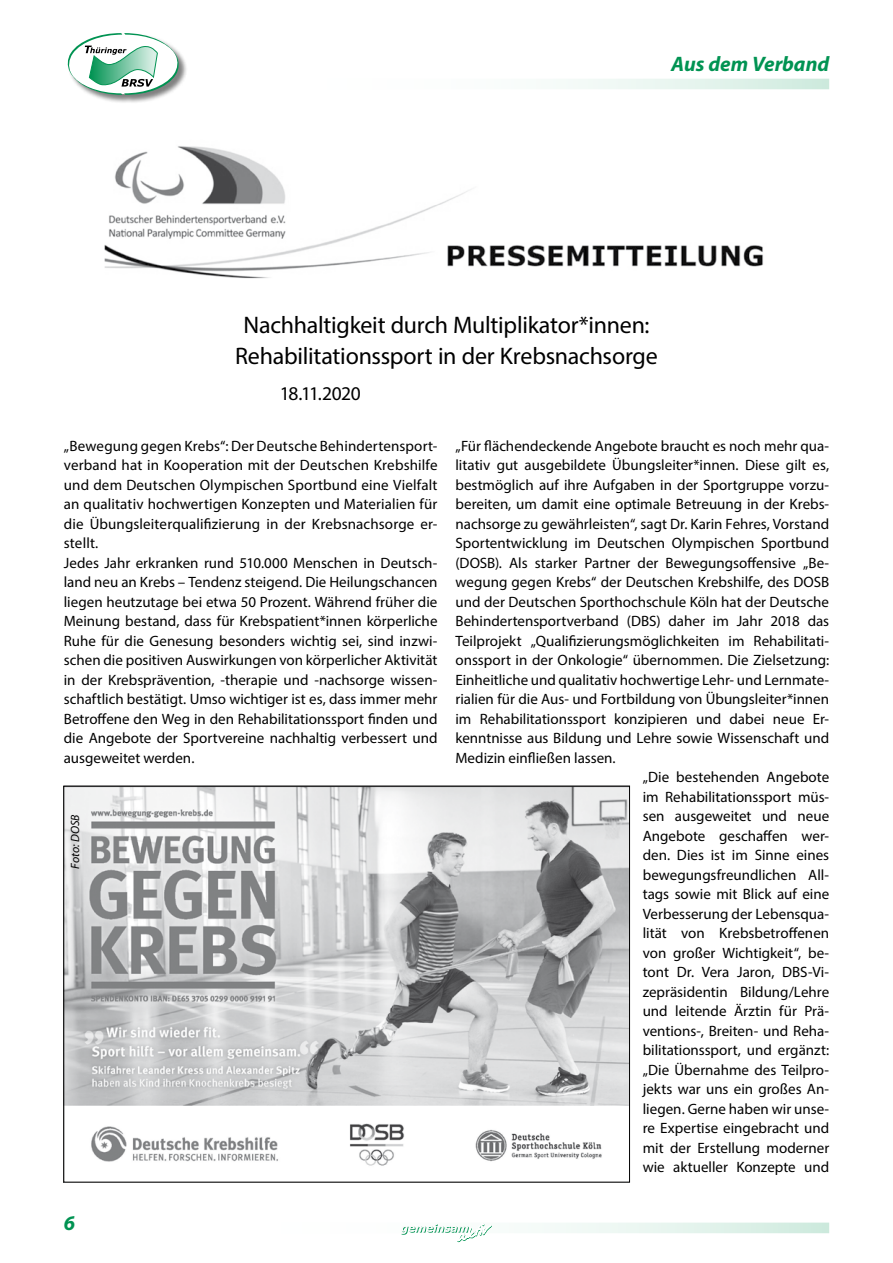
<style>
.page{position:relative;width:893px;height:1263px;background:#fff}
.page>*{position:absolute;margin:0;border:0;box-sizing:border-box;transform-origin:0 0}
.t1{font:24px/31.5px "Myriad Pro";letter-spacing:-.01em;color:#000;text-align:center}
.t2{font:italic 700 21px "Myriad Pro";color:#009352}
.t3{font:19.5px "Myriad Pro";letter-spacing:-.035em;color:#000}
.t4{font:15px/19.5px "Myriad Pro";color:#000}
.t5{font:italic 12px "Myriad Pro";color:#000}
</style>
<div class="page">
<div style="left:68px;top:33px;width:120px;height:70px;background:#000;opacity:.5"></div>
<svg style="left:67px;top:33px;width:113px;height:62px"></svg>
<svg style="left:542px;top:1225px;width:284px;height:5px"></svg>
<div style="left:136px;top:1222px;width:693px;height:11px;border:2px solid #fff"></div>
<svg style="left:401px;top:1223px;width:91px;height:20px"></svg>
<svg style="left:566px;top:82px;width:260px;height:4px"></svg>
<div style="left:195px;top:79px;width:634px;height:10px;border:2px solid #fff"></div>
<img style="left:104px;top:146px;width:659px;height:133px">
<img style="left:65px;top:788px;width:563px;height:378px">
<h2 class="t2" style="left:671px;top:50px;width:160px">Aus dem Verband</h2>
<h1 class="t1" style="left:235px;top:309px;width:424px">Nachhaltigkeit durch Multiplikator*innen:<br>Rehabilitationssport in der Krebsnachsorge</h1>
<h3 class="t3" style="left:280px;top:382px;width:82px">18.11.2020</h3>
<p class="t4" style="left:64px;top:436px;width:375px">„Bewegung gegen Krebs“: Der Deutsche Behindertensport&shy;verband hat in Kooperation mit der Deutschen Krebshilfe und dem Deutschen Olympischen Sportbund eine Vielfalt an qualitativ hochwertigen Konzepten und Materialien für die Übungsleiterqualifizierung in der Krebsnachsorge er&shy;stellt.<br>Jedes Jahr erkranken rund 510.000 Menschen in Deutsch&shy;land neu an Krebs – Tendenz steigend. Die Heilungschancen liegen heutzutage bei etwa 50 Prozent. Während früher die Meinung bestand, dass für Krebspatient*innen körperliche Ruhe für die Genesung besonders wichtig sei, sind inzwi&shy;schen die positiven Auswirkungen von körperlicher Aktivität in der Krebsprävention, -therapie und -nachsorge wissen&shy;schaftlich bestätigt. Umso wichtiger ist es, dass immer mehr Betroffene den Weg in den Rehabilitationssport finden und die Angebote der Sportvereine nachhaltig verbessert und ausgeweitet werden.</p>
<p class="t4" style="left:455px;top:436px;width:375px">„Für flächendeckende Angebote braucht es noch mehr qua-</p>
<p class="t4" style="left:455px;top:455px;width:375px">litativ gut ausgebildete Übungsleiter*innen. Diese gilt es,</p>
<p class="t4" style="left:455px;top:475px;width:375px">bestmöglich auf ihre Aufgaben in der Sportgruppe vorzu-</p>
<p class="t4" style="left:455px;top:494px;width:375px">bereiten, um damit eine optimale Betreuung in der Krebs-</p>
<p class="t4" style="left:455px;top:514px;width:375px">nachsorge zu gewährleisten“, sagt Dr. Karin Fehres, Vorstand</p>
<p class="t4" style="left:455px;top:533px;width:375px">Sportentwicklung im Deutschen Olympischen Sportbund</p>
<p class="t4" style="left:455px;top:553px;width:375px">(DOSB). Als starker Partner der Bewegungsoffensive „Be-</p>
<p class="t4" style="left:455px;top:572px;width:375px">wegung gegen Krebs“ der Deutschen Krebshilfe, des DOSB</p>
<p class="t4" style="left:455px;top:592px;width:375px">und der Deutschen Sporthochschule Köln hat der Deutsche</p>
<p class="t4" style="left:455px;top:611px;width:375px">Behindertensportverband (DBS) daher im Jahr 2018 das</p>
<p class="t4" style="left:455px;top:631px;width:375px">Teilprojekt „Qualifizierungsmöglichkeiten im Rehabilitati-</p>
<p class="t4" style="left:455px;top:650px;width:375px">onssport in der Onkologie“ übernommen. Die Zielsetzung:</p>
<p class="t4" style="left:455px;top:670px;width:375px">Einheitliche und qualitativ hochwertige Lehr- und Lernmate-</p>
<p class="t4" style="left:455px;top:689px;width:375px">rialien für die Aus- und Fortbildung von Übungsleiter*innen</p>
<p class="t4" style="left:455px;top:709px;width:375px">im Rehabilitationssport konzipieren und dabei neue Er-</p>
<p class="t4" style="left:455px;top:728px;width:375px">kenntnisse aus Bildung und Lehre sowie Wissenschaft und</p>
<p class="t4" style="left:455px;top:748px;width:162px">Medizin einfließen lassen.</p>
<p class="t4" style="left:643px;top:767px;width:188px">„Die bestehenden Angebote</p>
<p class="t4" style="left:643px;top:787px;width:188px">im Rehabilitationssport müs-</p>
<p class="t4" style="left:643px;top:806px;width:188px">sen ausgeweitet und neue</p>
<p class="t4" style="left:643px;top:826px;width:188px">Angebote geschaffen wer-</p>
<p class="t4" style="left:643px;top:845px;width:188px">den. Dies ist im Sinne eines</p>
<p class="t4" style="left:643px;top:865px;width:188px">bewegungsfreundlichen All-</p>
<p class="t4" style="left:643px;top:884px;width:188px">tags sowie mit Blick auf eine</p>
<p class="t4" style="left:643px;top:904px;width:188px">Verbesserung der Lebensqua-</p>
<p class="t4" style="left:643px;top:923px;width:188px">lität von Krebsbetroffenen</p>
<p class="t4" style="left:643px;top:943px;width:188px">von großer Wichtigkeit“, be-</p>
<p class="t4" style="left:643px;top:962px;width:188px">tont Dr. Vera Jaron, DBS-Vi-</p>
<p class="t4" style="left:643px;top:982px;width:188px">zepräsidentin Bildung/Lehre</p>
<p class="t4" style="left:643px;top:1001px;width:188px">und leitende Ärztin für Prä-</p>
<p class="t4" style="left:643px;top:1021px;width:188px">ventions-, Breiten- und Reha-</p>
<p class="t4" style="left:643px;top:1040px;width:188px">bilitationssport, und ergänzt:</p>
<p class="t4" style="left:643px;top:1060px;width:188px">„Die Übernahme des Teilpro-</p>
<p class="t4" style="left:643px;top:1079px;width:188px">jekts war uns ein großes An-</p>
<p class="t4" style="left:643px;top:1099px;width:188px">liegen. Gerne haben wir unse-</p>
<p class="t4" style="left:643px;top:1118px;width:188px">re Expertise eingebracht und</p>
<p class="t4" style="left:643px;top:1138px;width:188px">mit der Erstellung moderner</p>
<p class="t4" style="left:643px;top:1157px;width:188px">wie aktueller Konzepte und</p>
<p class="t5" style="left:68px;top:868px;width:56px;rotate:-90deg">Foto: DOSB</p>
<h2 class="t2" style="left:64px;top:1209px;width:13px">6</h2>
</div>
